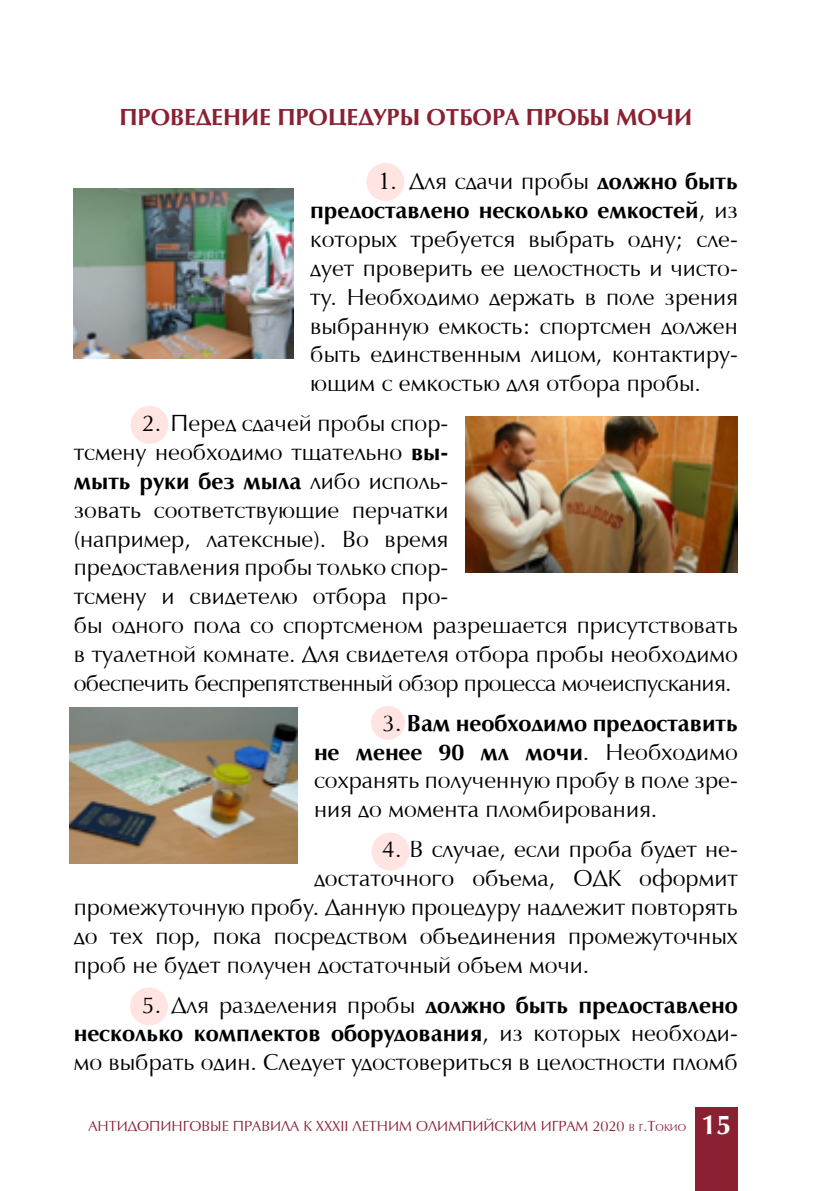
<style>
.page{position:relative;width:840px;height:1191px;background:#fff}
.page>*{position:absolute;margin:0;border:0;box-sizing:border-box;transform-origin:0 0}
.t1{font:24px/28.8px "Vera Humana 95";color:#000;text-align:justify}
.t2{font:700 24px "Vera Humana 95";color:#8a2031}
.t3{font:15px "Vera Humana 95";color:#8a2031}
.s1{font-family:"Times New Roman"}
.s2{font-weight:700}
.s3{font-size:10.4px}
</style>
<div class="page">
<div style="left:695px;top:1107px;width:42px;height:84px;background:#8a2031"></div>
<div style="left:131px;top:988px;width:36px;height:36px;background:#ffe4e1;border-radius:50%"></div>
<div style="left:130px;top:987px;width:38px;height:38px;border:2px solid #ffe4e1;border-radius:50%"></div>
<div style="left:372px;top:833px;width:36px;height:36px;background:#ffe4e1;border-radius:50%"></div>
<div style="left:371px;top:832px;width:38px;height:38px;border:2px solid #ffe4e1;border-radius:50%"></div>
<div style="left:131px;top:407px;width:36px;height:36px;background:#ffe4e1;border-radius:50%"></div>
<div style="left:130px;top:406px;width:38px;height:38px;border:2px solid #ffe4e1;border-radius:50%"></div>
<div style="left:367px;top:164px;width:36px;height:36px;background:#ffe4e1;border-radius:50%"></div>
<div style="left:366px;top:163px;width:38px;height:38px;border:2px solid #ffe4e1;border-radius:50%"></div>
<img style="left:74px;top:189px;width:219px;height:170px">
<img style="left:465px;top:417px;width:272px;height:156px">
<img style="left:70px;top:707px;width:227px;height:156px">
<div style="left:371px;top:707px;width:33px;height:32px;background:#ffe4e1;border-radius:50%"></div>
<div style="left:370px;top:706px;width:35px;height:34px;border:2px solid #ffe4e1;border-radius:50%"></div>
<p class="t2" style="left:119px;top:102px;width:573px">ПРОВЕДЕНИЕ ПРОЦЕДУРЫ ОТБОРА ПРОБЫ МОЧИ</p>
<p class="t1" style="left:310px;top:167px;width:429px;text-indent:68px"><span class="s1">1</span>. Для сдачи пробы <span class="s2">должно быть предоставлено несколько емкостей</span>, из которых требуется выбрать одну; сле&shy;дует проверить ее целостность и чисто&shy;ту. Необходимо держать в поле зрения выбранную емкость: спортсмен должен быть единственным лицом, контактиру&shy;ющим с емкостью для отбора пробы.</p>
<p class="t1" style="left:74px;top:409px;width:665px;text-align:left;text-indent:68px">2. Перед сдачей пробы спор-<br>тсмену необходимо тщательно <span class="s2">вы-<br>мыть руки без мыла</span> либо исполь-<br>зовать соответствующие перчатки<br>(например, латексные). Во время<br>предоставления пробы только спор-<br>тсмену и свидетелю отбора про-<br>бы одного пола со спортсменом разрешается присутствовать в туалетной комнате. Для свидетеля отбора пробы необходимо обеспечить беспрепятственный обзор процесса мочеиспускания.</p>
<p class="t1" style="left:314px;top:708px;width:425px;text-indent:68px">3. <span class="s2">Вам необходимо предоставить не менее 90 мл мочи</span>. Необходимо сохранять полученную пробу в поле зре&shy;ния до момента пломбирования.</p>
<p class="t1" style="left:382px;top:835px;width:357px">4. В случае, если проба будет не-</p>
<p class="t1" style="left:314px;top:863px;width:425px">достаточного объема, ОДК оформит</p>
<p class="t1" style="left:74px;top:892px;width:665px">промежуточную пробу. Данную процедуру надлежит повторять</p>
<p class="t1" style="left:74px;top:921px;width:665px">до тех пор, пока посредством объединения промежуточных</p>
<p class="t1" style="left:74px;top:950px;width:517px">проб не будет получен достаточный объем мочи.</p>
<p class="t1" style="left:74px;top:990px;width:665px;text-indent:68px">5. Для разделения пробы <span class="s2">должно быть предоставлено несколько комплектов оборудования</span>, из которых необходи&shy;мо выбрать один. Следует удостовериться в целостности пломб</p>
<p class="t3" style="left:88px;top:1117px;width:575px">АНТИДОПИНГОВЫЕ ПРАВИЛА К XXXII ЛЕТНИМ ОЛИМПИЙСКИМ ИГРАМ 2020 <span class="s3">в г</span>.Т<span class="s3">окио</span></p>
</div>
